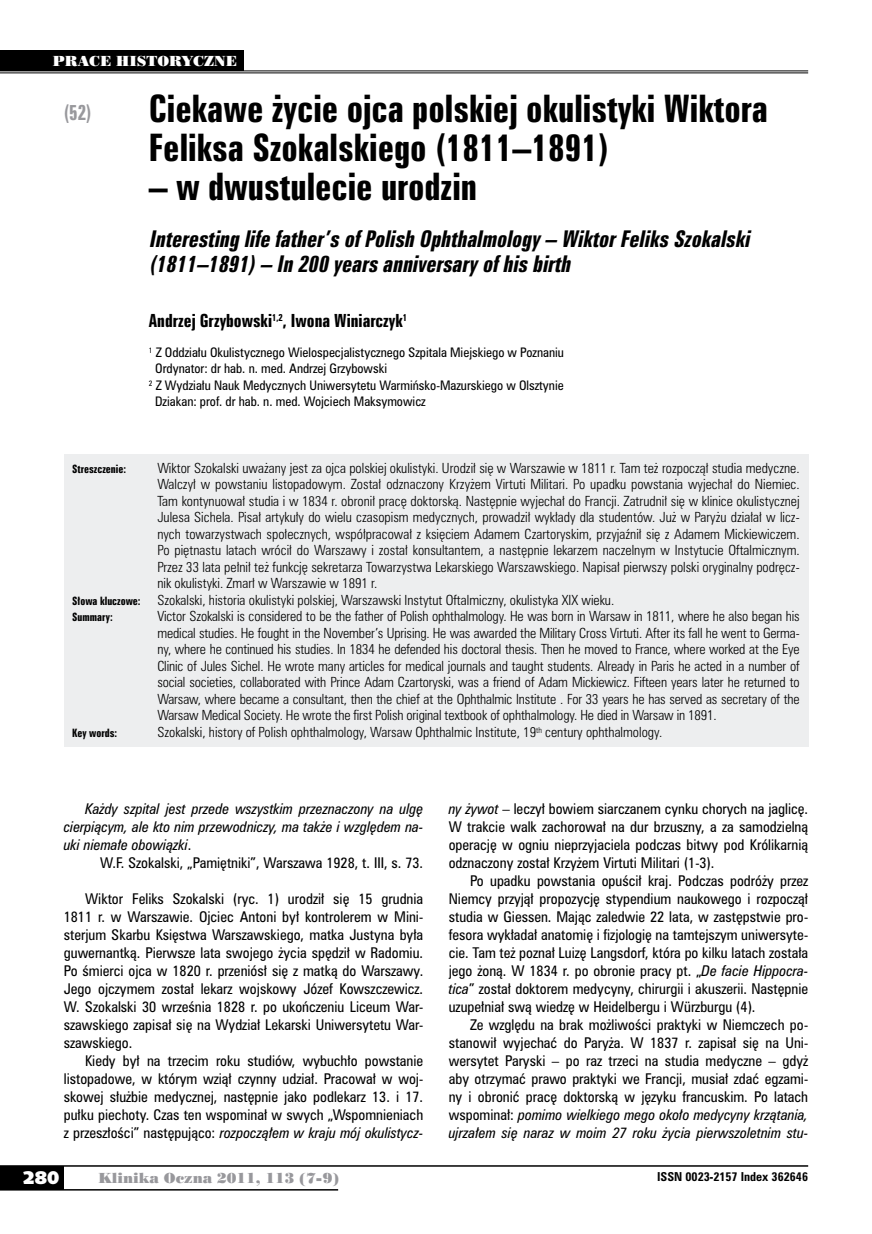
<style>
.page{position:relative;width:872px;height:1234px;background:#fff}
.page>*{position:absolute;margin:0;border:0;box-sizing:border-box;transform-origin:0 0}
.t1{font:34.5px/39px "Zurich Bd X Cn PL";color:#000}
.t2{font:italic 21px/25.5px "Zurich Bd X Cn PL";color:#000}
.t3{font:19.5px "Zurich Bd X Cn PL";color:#98989c;scale:.9 1}
.t4{font:18px "Humanst 531 U Blk PL";color:#fff}
.t5{font:16.5px "Zurich Bd X Cn PL";color:#000}
.t6{font:13.5px/18px "Zurich Cn PL";color:#000;text-align:justify}
.t7{font:italic 13.5px/18px "Zurich Cn PL";color:#000;text-align:justify}
.t8{font:13.5px "Poster Bodoni PL";color:#98989c}
.t9{font:13.5px "Poster Bodoni PL";color:#fff}
.t10{font:12.75px/16.5px "Zurich Lt Cn PL";color:#000;text-align:justify}
.t11{font:12px "Zurich Cn PL";color:#000}
.t12{font:700 11.25px "Zurich Cn PL";color:#000}
.t13{font:10.5px "Zurich Bd X Cn PL";color:#000}
.s1{font-style:normal}
.s2{font-style:italic}
</style>
<div class="page">
<div style="left:0;top:1165px;width:64px;height:24px;background:#000"></div>
<hr style="left:0;top:1164px;width:808px;height:2px;background:#000">
<hr style="left:0;top:1188px;width:338px;height:2px;background:#000">
<div style="left:64px;top:454px;width:744px;height:292px;background:#edeeef"></div>
<hr style="left:0;top:70px;width:808px;height:1px;background:#000">
<hr style="left:0;top:72px;width:808px;height:1px;background:#000">
<div style="left:0;top:50px;width:243px;height:21px;background:#000"></div>
<p class="t9" style="left:53px;top:52px;width:186px">PRACE HISTORYCZNE</p>
<h3 class="t3" style="left:64px;top:100px;width:32px">(52)</h3>
<h1 class="t1" style="left:149px;top:89px;width:620px">Ciekawe życie ojca polskiej okulistyki Wiktora<br>Feliksa Szokalskiego (1811–1891)</h1>
<h1 class="t1" style="left:149px;top:167px;width:330px">– w dwustulecie urodzin</h1>
<h2 class="t2" style="left:149px;top:226px;width:607px">Interestinglife father’sofPolish Ophthalmology– WiktorFeliksSzokalski (1811–1891)– In 200 yearsanniversaryofhisbirth</h2>
<p class="t5" style="left:149px;top:310px;width:260px">Andrzej Grzybowski<sup>1,2</sup>, Iwona Winiarczyk<sup>1</sup></p>
<p class="t11" style="left:149px;top:344px;width:417px"><sup>1</sup> Z Oddziału Okulistycznego Wielospecjalistycznego Szpitala Miejskiego w Poznaniu</p>
<p class="t11" style="left:155px;top:360px;width:233px">Ordynator: dr hab. n. med. Andrzej Grzybowski</p>
<p class="t11" style="left:149px;top:377px;width:416px"><sup>2</sup> Z Wydziału Nauk Medycznych Uniwersytetu Warmińsko-Mazurskiego w Olsztynie</p>
<p class="t11" style="left:155px;top:393px;width:272px">Dziakan: prof. dr hab. n. med. Wojciech Maksymowicz</p>
<p class="t13" style="left:72px;top:462px;width:55px">Streszczenie:</p>
<p class="t10" style="left:157px;top:459px;width:644px">Wiktor Szokalski uważany jest za ojca polskiej okulistyki. Urodził się w Warszawie w 1811 r. Tam też rozpoczął studia medyczne.<br>Walczył w powstaniu listopadowym. Został odznaczony Krzyżem Virtuti Militari. Po upadku powstania wyjechał do Niemiec.<br>Tam kontynuował studia i w 1834 r. obronił pracę doktorską. Następnie wyjechał do Francji. Zatrudnił się w klinice okulistycznej Julesa Sichela. Pisał artykuły do wielu czasopism medycznych, prowadził wykłady dla studentów. Już w Paryżu działał w licz&shy;nych towarzystwach społecznych, współpracował z księciem Adamem Czartoryskim, przyjaźnił się z Adamem Mickiewiczem.<br>Po piętnastu latach wrócił do Warszawy i został konsultantem, a następnie lekarzem naczelnym w Instytucie Oftalmicznym.<br>Przez 33 lata pełnił też funkcję sekretarza Towarzystwa Lekarskiego Warszawskiego. Napisał pierwszy polski oryginalny podręcz&shy;nik okulistyki. Zmarł w Warszawie w 1891 r.</p>
<p class="t13" style="left:72px;top:594px;width:70px">Słowa kluczowe:</p>
<p class="t10" style="left:157px;top:591px;width:458px">Szokalski, historia okulistyki polskiej, Warszawski Instytut Oftalmiczny, okulistyka XIX wieku.</p>
<p class="t13" style="left:72px;top:610px;width:42px">Summary:</p>
<p class="t10" style="left:157px;top:608px;width:644px">Victor Szokalski is considered to be the father of Polish ophthalmology. He was born in Warsaw in 1811, where he also began his medical studies. He fought in the November’s Uprising. He was awarded the Military Cross Virtuti. After its fall he went to Germa&shy;ny, where he continued his studies. In 1834 he defended his doctoral thesis. Then he moved to France, where worked at the Eye Clinic of Jules Sichel. He wrote many articles for medical journals and taught students. Already in Paris he acted in a number of social societies, collaborated with Prince Adam Czartoryski, was a friend of Adam Mickiewicz. Fifteen years later he returned to Warsaw, where became a consultant, then the chief at the Ophthalmic Institute . For 33 years he has served as secretary of the Warsaw Medical Society. He wrote the first Polish original textbook of ophthalmology. He died in Warsaw in 1891.</p>
<p class="t13" style="left:72px;top:726px;width:46px">Key words:</p>
<p class="t10" style="left:157px;top:723px;width:506px">Szokalski, history of Polish ophthalmology, Warsaw Ophthalmic Institute, 19<sup>th</sup> century ophthalmology.</p>
<p class="t7" style="left:64px;top:799px;width:361px;text-indent:21px">Każdy szpital jest przede wszystkim przeznaczony na ulgę cierpiącym, ale kto nim przewodniczy, ma także i względem na&shy;uki niemałe obowiązki<span class="s1">.</span></p>
<p class="t6" style="left:100px;top:853px;width:325px">W.F. Szokalski, „Pamiętniki”, Warszawa 1928, t. III, s. 73.</p>
<p class="t6" style="left:64px;top:889px;width:361px;text-indent:21px">Wiktor Feliks Szokalski (ryc. 1) urodził się 15 grudnia 1811 r. w Warszawie. Ojciec Antoni był kontrolerem w Mini&shy;sterjum Skarbu Księstwa Warszawskiego, matka Justyna była guwernantką. Pierwsze lata swojego życia spędził w Radomiu.<br>Po śmierci ojca w 1820 r. przeniósł się z matką do Warszawy.<br>Jego ojczymem został lekarz wojskowy Józef Kowszczewicz.<br>W. Szokalski 30 września 1828 r. po ukończeniu Liceum War&shy;szawskiego zapisał się na Wydział Lekarski Uniwersytetu War&shy;szawskiego.</p>
<p class="t6" style="left:64px;top:1051px;width:361px;text-indent:21px">Kiedy był na trzecim roku studiów, wybuchło powstanie listopadowe, w którym wziął czynny udział. Pracował w woj&shy;skowej służbie medycznej, następnie jako podlekarz 13. i 17. pułku piechoty. Czas ten wspominał w swych „Wspomnieniach z przeszłości” następująco: <span class="s2">rozpocząłem w kraju mój okulistycz-</span></p>
<p class="t6" style="left:449px;top:799px;width:361px"><span class="s2">ny żywot</span> – leczył bowiem siarczanem cynku chorych na jaglicę.<br>W trakcie walk zachorował na dur brzuszny, a za samodzielną operację w ogniu nieprzyjaciela podczas bitwy pod Królikarnią odznaczony został Krzyżem Virtuti Militari (1-3).</p>
<p class="t6" style="left:449px;top:871px;width:361px;text-indent:21px">Po upadku powstania opuścił kraj. Podczas podróży przez Niemcy przyjął propozycję stypendium naukowego i rozpoczął studia w Giessen. Mając zaledwie 22 lata, w zastępstwie pro&shy;fesora wykładał anatomię i fizjologię na tamtejszym uniwersyte&shy;cie. Tam też poznał Luizę Langsdorf, która po kilku latach została jego żoną. W 1834 r. po obronie pracy pt. „<span class="s2">De facie Hippocra&shy;tica</span>” został doktorem medycyny, chirurgii i akuszerii. Następnie uzupełniał swą wiedzę w Heidelbergu i Würzburgu (4).</p>
<p class="t6" style="left:449px;top:1015px;width:361px;text-indent:21px">Ze względu na brak możliwości praktyki w Niemczech po&shy;stanowił wyjechać do Paryża. W 1837 r. zapisał się na Uni&shy;wersytet Paryski – po raz trzeci na studia medyczne – gdyż aby otrzymać prawo praktyki we Francji, musiał zdać egzami&shy;ny i obronić pracę doktorską w języku francuskim. Po latach wspominał: <span class="s2">pomimo wielkiego mego około medycyny krzątania, ujrzałem się naraz w moim 27 roku życia pierwszoletnim stu-</span></p>
<h3 class="t4" style="left:23px;top:1165px;width:38px">280</h3>
<p class="t8" style="left:99px;top:1168px;width:242px">Klinika Oczna 2011, 113 (7-9)</p>
<p class="t12" style="left:657px;top:1168px;width:152px">ISSN 0023-2157 Index 362646</p>
</div>
